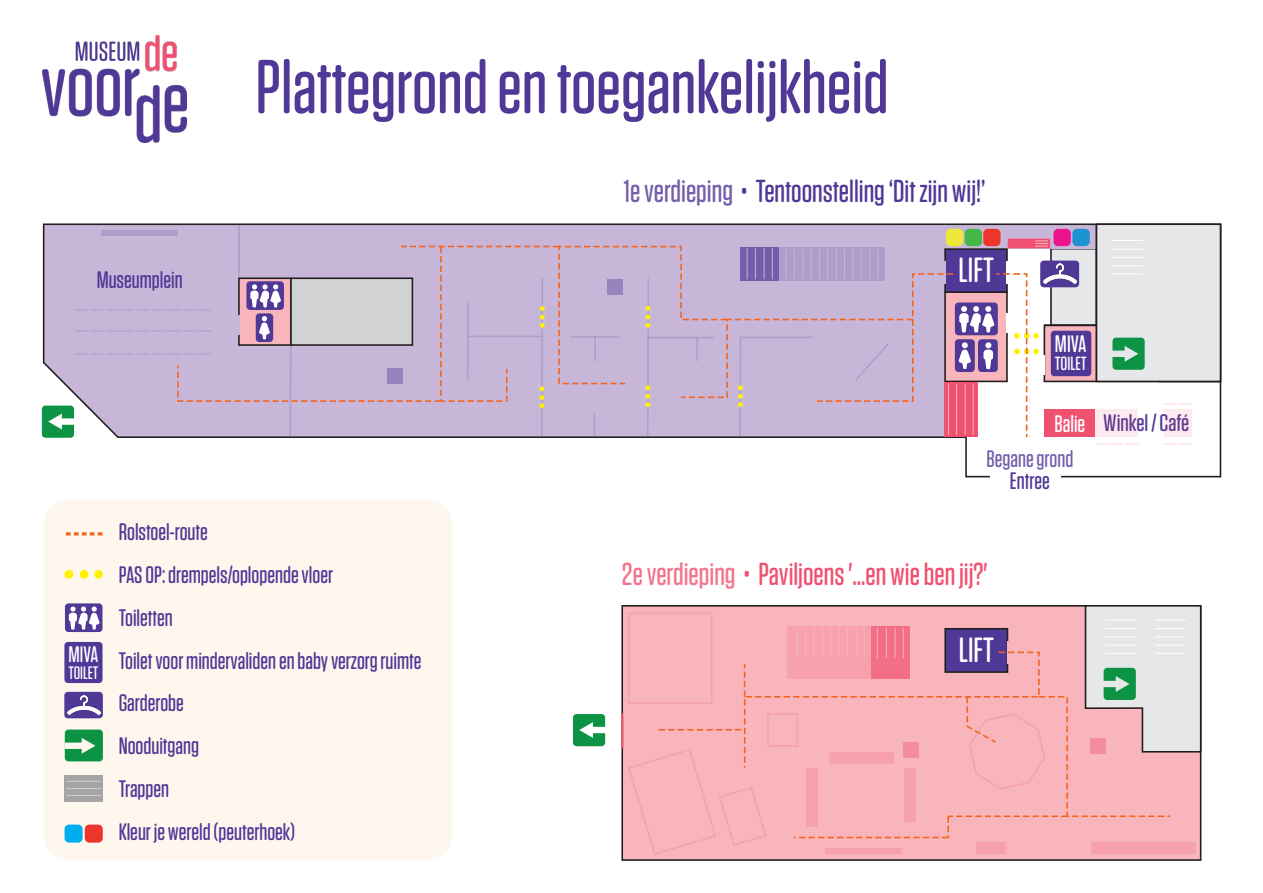
<style>
.page{position:relative;width:1263px;height:893px;background:#fff}
.page>*{position:absolute;margin:0;border:0;box-sizing:border-box;transform-origin:0 0}
.t1{font:500 76.2px "Tungsten Rounded";color:#503896}
.t2{font:500 34.95px "Tungsten Rounded";color:#fff}
.t3{font:500 31.8px "Tungsten Rounded";color:#503896}
.t4{font:500 31.8px "Tungsten Rounded";color:#f05170}
.t5{font:500 23.85px/42.9px "Tungsten Rounded";color:#503896}
.t6{font:500 23.85px "Tungsten Rounded";color:#503896;scale:1.06 1}
.t7{font:500 23.85px "Tungsten Rounded";color:rgb(80 56 150/.8)}
.t8{font:500 23.85px "Tungsten Rounded";color:#fff}
.t9{font:500 22.5px "Tungsten Rounded";color:#fff}
.t10{font:500 19.05px "Tungsten Rounded";color:#fff}
.t11{font:500 18px "Tungsten Rounded";color:#fff}
.s1{color:rgb(80 56 150/.8)}
.s2{color:#fff}
.s3{color:rgb(240 81 112/.8)}
</style>
<div class="page">
<div style="left:44px;top:500px;width:408px;height:360px;background:#fef7ee;border-radius:23px"></div>
<div style="left:65px;top:603px;width:37px;height:29px;background:#503896;border-radius:4px"></div>
<svg style="left:69px;top:606px;width:31px;height:24px"></svg>
<svg style="left:42px;top:223px;width:902px;height:215px;background:#b6a8c3"></svg>
<div style="left:902px;top:225px;width:194px;height:23px;background:#c7b6d8"></div>
<svg style="left:944px;top:223px;width:278px;height:255px"></svg>
<svg style="left:1050px;top:326px;width:45px;height:56px"></svg>
<hr style="left:1044px;top:324px;width:52px;height:2px;background:#231f20">
<div style="left:990px;top:474px;width:71px;height:6px;background:#fff"></div>
<div style="left:102px;top:230px;width:76px;height:6px;background:#af9dcb"></div>
<div style="left:1044px;top:409px;width:51px;height:28px;background:#f05170"></div>
<svg style="left:65px;top:532px;width:37px;height:3px"></svg>
<div style="left:64px;top:775px;width:39px;height:26px;background:#a6a5a4"></div>
<hr style="left:66px;top:795px;width:35px;height:1px;background:#d1d2d4">
<hr style="left:66px;top:788px;width:35px;height:1px;background:#d1d2d4">
<hr style="left:66px;top:781px;width:35px;height:1px;background:#d1d2d4">
<div style="left:1164px;top:409px;width:28px;height:28px;background:#fdebef"></div>
<div style="left:1072px;top:229px;width:18px;height:17px;background:#1d93d1;border-radius:5px"></div>
<div style="left:1053px;top:229px;width:18px;height:17px;background:#ec138f;border-radius:5px"></div>
<div style="left:946px;top:229px;width:17px;height:17px;background:#ede938;border-radius:5px"></div>
<div style="left:965px;top:229px;width:17px;height:17px;background:#45b749;border-radius:5px"></div>
<div style="left:983px;top:229px;width:17px;height:17px;background:#ee352b;border-radius:5px"></div>
<svg style="left:1164px;top:403px;width:28px;height:2px"></svg>
<svg style="left:1164px;top:443px;width:28px;height:2px"></svg>
<svg style="left:1095px;top:443px;width:43px;height:2px"></svg>
<div style="left:80px;top:570px;width:8px;height:9px;background:#fff101;border-radius:50%"></div>
<div style="left:94px;top:570px;width:9px;height:9px;background:#fff101;border-radius:50%"></div>
<div style="left:65px;top:570px;width:8px;height:9px;background:#fff101;border-radius:50%"></div>
<div style="left:1095px;top:409px;width:43px;height:28px;background:#fdebef"></div>
<div style="left:1040px;top:261px;width:39px;height:26px;background:#503896;border-radius:4px"></div>
<img style="left:1050px;top:263px;width:26px;height:21px">
<div style="left:64px;top:692px;width:39px;height:26px;background:#503896;border-radius:4px"></div>
<img style="left:67px;top:695px;width:33px;height:20px">
<div style="left:1051px;top:331px;width:40px;height:45px;background:#503896;border-radius:4px"></div>
<svg style="left:75px;top:239px;width:975px;height:198px;background:#c6b3d1"></svg>
<hr style="left:238px;top:225px;width:2px;height:52px;background:#503896">
<div style="left:64px;top:642px;width:39px;height:41px;background:#503896;border-radius:4px"></div>
<div style="left:65px;top:825px;width:18px;height:18px;background:#00aeef;border-radius:5px"></div>
<div style="left:85px;top:825px;width:18px;height:18px;background:#ee352b;border-radius:5px"></div>
<svg style="left:1095px;top:223px;width:127px;height:160px;background:#d3d9d7"></svg>
<div style="left:65px;top:730px;width:38px;height:31px;background:#0d9344;border-radius:4px"></div>
<div style="left:65px;top:743px;width:19px;height:6px;background:#fef7ee"></div>
<svg style="left:82px;top:738px;width:13px;height:16px"></svg>
<div style="left:42px;top:406px;width:32px;height:32px;background:#0d9344;border-radius:4px"></div>
<div style="left:60px;top:418px;width:15px;height:7px;background:#fff"></div>
<svg style="left:48px;top:414px;width:14px;height:15px"></svg>
<img style="left:43px;top:35px;width:144px;height:107px">
<svg style="left:628px;top:605px;width:574px;height:250px;background:#efb2b9"></svg>
<div style="left:608px;top:280px;width:15px;height:15px;background:#9784bd"></div>
<div style="left:387px;top:369px;width:16px;height:15px;background:#9784bd"></div>
<div style="left:903px;top:743px;width:16px;height:15px;background:#f48d9d"></div>
<div style="left:1090px;top:739px;width:16px;height:15px;background:#f48d9d"></div>
<div style="left:573px;top:714px;width:32px;height:32px;background:#0d9344;border-radius:4px"></div>
<div style="left:591px;top:727px;width:15px;height:6px;background:#fff"></div>
<svg style="left:579px;top:722px;width:14px;height:16px"></svg>
<hr style="left:621px;top:713px;width:2px;height:35px;background:#f05170">
<p class="t1" style="left:255px;top:47px;width:634px">Plattegrond en toegankelijkheid</p>
<p class="t5" style="left:97px;top:258px;width:88px">Museumplein</p>
<h3 class="t3" style="left:624px;top:174px;width:363px"><span class="s1">1e verdieping</span> • Tentoonstelling ‘Dit zijn wij!’</h3>
<p class="t2" style="left:959px;top:252px;width:37px">LIFT</p>
<p class="t8" style="left:1055px;top:332px;width:33px">MIVA</p>
<p class="t10" style="left:1055px;top:353px;width:34px">TOILET</p>
<p class="t6" style="left:1054px;top:410px;width:129px"><span class="s2">Balie</span> Winkel / Café</p>
<p class="t7" style="left:986px;top:446px;width:88px">Begane grond</p>
<p class="t5" style="left:1010px;top:460px;width:41px">Entree</p>
<p class="t5" style="left:119px;top:510px;width:304px">Rolstoel-route<br>PAS OP: drempels/oplopende vloer<br>Toiletten<br>Toilet voor mindervaliden en baby verzorg ruimte<br>Garderobe<br>Nooduitgang<br>Trappen<br>Kleur je wereld (peuterhoek)</p>
<h3 class="t4" style="left:622px;top:557px;width:367px"><span class="s3">2e verdieping</span> • Paviljoens '...en wie ben jij?'</h3>
<p class="t9" style="left:69px;top:642px;width:31px">MIVA</p>
<p class="t2" style="left:959px;top:631px;width:37px">LIFT</p>
<p class="t11" style="left:68px;top:663px;width:32px">TOILET</p>
</div>
